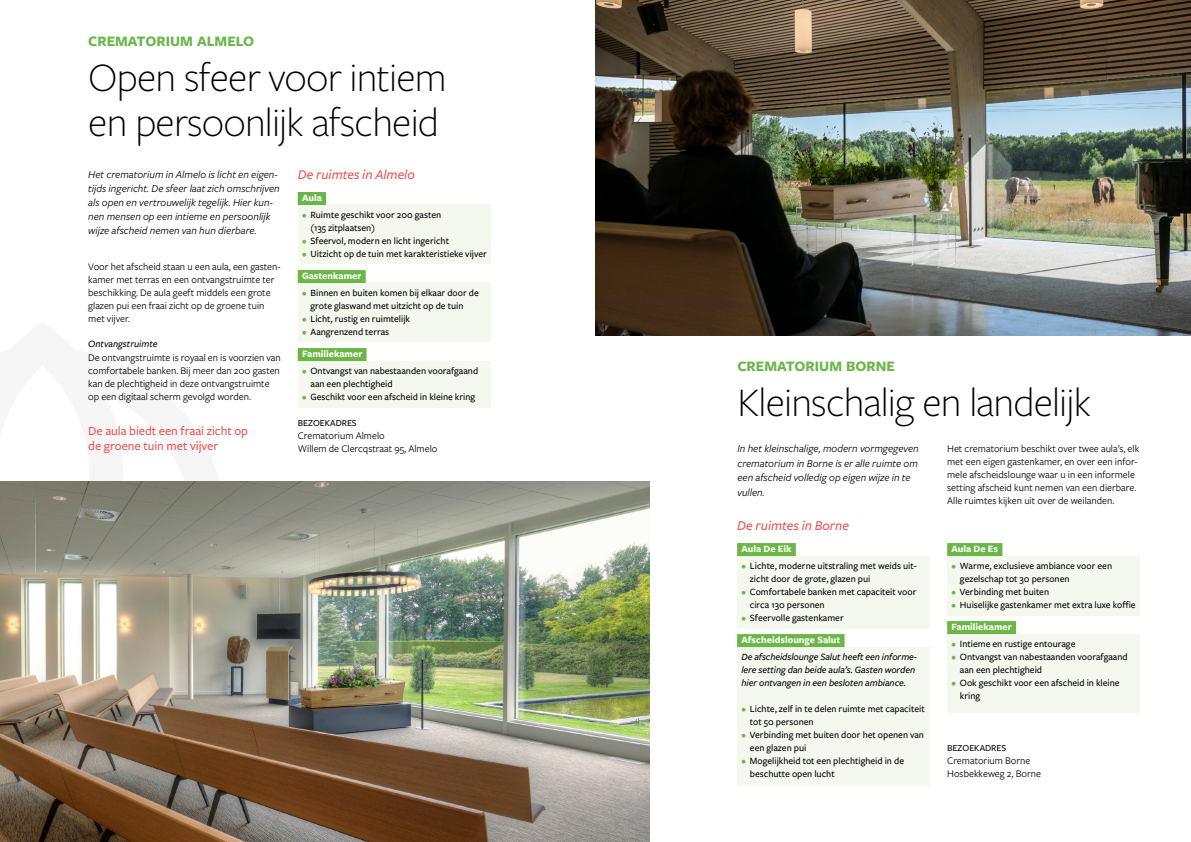
<style>
.page{position:relative;width:1191px;height:842px;background:#fff}
.page>*{position:absolute;margin:0;border:0;box-sizing:border-box;transform-origin:0 0}
.t1{font:300 42px/45px "Freight Sans Pro";letter-spacing:-.02em;color:#000}
.t2{font:700 15px "Freight Sans Pro";color:#6ab647}
.t3{font:italic 500 14px "Freight Sans Pro";letter-spacing:-.005em;color:#ea5451}
.t4{font:500 13px/15px "Freight Sans Pro";letter-spacing:-.005em;color:#ea5451}
.t5{font:italic 11px/14px "Freight Sans Pro";color:#000}
.t6{font:10.5px/13px "Freight Sans Pro";color:#000}
.t7{font:italic 500 10px/13px "Freight Sans Pro";letter-spacing:-.005em;color:#000}
.t8{font:700 10px "Freight Sans Pro";letter-spacing:.005em;color:#fff}
.t9{font:500 9.9px/13px "Freight Sans Pro";color:#000}
.t10{font:500 9.5px "Freight Sans Pro";color:#000}
.s1{color:#6ab647}
</style>
<div class="page">
<div style="left:737px;top:647px;width:193px;height:138px;background:#f4f8ee"></div>
<div style="left:737px;top:556px;width:193px;height:72px;background:#f4f8ee"></div>
<div style="left:737px;top:543px;width:59px;height:13px;background:#6ab647"></div>
<div style="left:737px;top:634px;width:107px;height:13px;background:#6ab647"></div>
<img style="left:0;top:482px;width:649px;height:360px">
<img style="left:595px;top:0;width:596px;height:335px">
<div style="left:298px;top:205px;width:192px;height:59px;background:#f4f8ee"></div>
<div style="left:298px;top:283px;width:192px;height:59px;background:#f4f8ee"></div>
<div style="left:298px;top:361px;width:192px;height:46px;background:#f4f8ee"></div>
<div style="left:298px;top:192px;width:28px;height:13px;background:#6ab647"></div>
<div style="left:298px;top:270px;width:68px;height:13px;background:#6ab647"></div>
<div style="left:298px;top:348px;width:68px;height:13px;background:#6ab647"></div>
<div style="left:947px;top:556px;width:193px;height:59px;background:#f4f8ee"></div>
<div style="left:947px;top:634px;width:193px;height:78px;background:#f4f8ee"></div>
<div style="left:947px;top:543px;width:55px;height:13px;background:#6ab647"></div>
<div style="left:947px;top:621px;width:69px;height:13px;background:#6ab647"></div>
<h2 class="t2" style="left:88px;top:31px;width:167px">CREMATORIUM ALMELO</h2>
<h1 class="t1" style="left:88px;top:53px;width:360px">Open sfeer voor intiem en persoonlijk afscheid</h1>
<p class="t5" style="left:88px;top:167px;width:193px">Het crematorium in Almelo is licht en eigen&shy;tijds ingericht. De sfeer laat zich omschrijven als open en vertrouwelijk tegelijk. Hier kun&shy;nen mensen op een intieme en persoonlijk wijze afscheid nemen van hun dierbare.</p>
<p class="t6" style="left:88px;top:260px;width:194px">Voor het afscheid staan u een aula, een gasten&shy;kamer met terras en een ontvangstruimte ter beschikking. De aula geeft middels een grote glazen pui een fraai zicht op de groene tuin met vijver.</p>
<p class="t7" style="left:88px;top:337px;width:71px">Ontvangstruimte</p>
<p class="t6" style="left:88px;top:351px;width:194px">De ontvangstruimte is royaal en is voorzien van comfortabele banken. Bij meer dan 200 gasten kan de plechtigheid in deze ontvangstruimte op een digitaal scherm gevolgd worden.</p>
<h3 class="t4" style="left:88px;top:423px;width:161px">De aula biedt een fraai zicht op de groene tuin met vijver</h3>
<h3 class="t3" style="left:298px;top:165px;width:118px">De ruimtes in Almelo</h3>
<p class="t8" style="left:302px;top:191px;width:21px">Aula</p>
<p class="t9" style="left:310px;top:208px;width:132px;text-indent:-9px"><span class="s1">•</span> Ruimte geschikt voor 200 gasten (135 zitplaatsen)</p>
<p class="t9" style="left:302px;top:234px;width:148px"><span class="s1">•</span> Sfeervol, modern en licht ingericht</p>
<p class="t9" style="left:302px;top:247px;width:186px"><span class="s1">•</span> Uitzicht op de tuin met karakteristieke vijver</p>
<p class="t8" style="left:302px;top:269px;width:61px">Gastenkamer</p>
<p class="t9" style="left:310px;top:286px;width:170px;text-indent:-9px"><span class="s1">•</span> Binnen en buiten komen bij elkaar door de grote glaswand met uitzicht op de tuin</p>
<p class="t9" style="left:302px;top:312px;width:110px"><span class="s1">•</span> Licht, rustig en ruimtelijk</p>
<p class="t9" style="left:302px;top:325px;width:89px"><span class="s1">•</span> Aangrenzend terras</p>
<p class="t8" style="left:302px;top:347px;width:62px">Familiekamer</p>
<p class="t9" style="left:310px;top:364px;width:169px;text-indent:-9px"><span class="s1">•</span> Ontvangst van nabestaanden voorafgaand aan een plechtigheid</p>
<p class="t9" style="left:302px;top:390px;width:175px"><span class="s1">•</span> Geschikt voor een afscheid in kleine kring</p>
<p class="t10" style="left:298px;top:417px;width:61px">BEZOEKADRES</p>
<p class="t6" style="left:298px;top:429px;width:141px">Crematorium Almelo<br>Willem de Clercqstraat 95, Almelo</p>
<h2 class="t2" style="left:737px;top:356px;width:159px">CREMATORIUM BORNE</h2>
<h1 class="t1" style="left:737px;top:378px;width:355px">Kleinschalig en landelijk</h1>
<p class="t5" style="left:737px;top:441px;width:183px;line-height:14.5px">In het kleinschalige, modern vormgegeven crematorium in Borne is er alle ruimte om een afscheid volledig op eigen wijze in te vullen.</p>
<h3 class="t3" style="left:737px;top:516px;width:113px">De ruimtes in Borne</h3>
<p class="t8" style="left:741px;top:542px;width:52px">Aula De Eik</p>
<p class="t9" style="left:750px;top:559px;width:168px;text-indent:-9px"><span class="s1">•</span> Lichte, moderne uitstraling met weids uit&shy;zicht door de grote, glazen pui</p>
<p class="t9" style="left:750px;top:585px;width:168px;text-indent:-9px"><span class="s1">•</span> Comfortabele banken met capaciteit voor circa 130 personen</p>
<p class="t9" style="left:741px;top:611px;width:104px"><span class="s1">•</span> Sfeervolle gastenkamer</p>
<p class="t8" style="left:741px;top:633px;width:100px">Afscheidslounge Salut</p>
<p class="t7" style="left:741px;top:650px;width:177px">De afscheidslounge Salut heeft een informe&shy;lere setting dan beide aula’s. Gasten worden hier ontvangen in een besloten ambiance.</p>
<p class="t9" style="left:750px;top:702px;width:176px;text-indent:-9px"><span class="s1">•</span> Lichte, zelf in te delen ruimte met capaciteit tot 50 personen</p>
<p class="t9" style="left:750px;top:728px;width:176px;text-indent:-9px"><span class="s1">•</span> Verbinding met buiten door het openen van een glazen pui</p>
<p class="t9" style="left:750px;top:754px;width:156px;text-indent:-9px"><span class="s1">•</span> Mogelijkheid tot een plechtigheid in de beschutte open lucht</p>
<p class="t6" style="left:947px;top:442px;width:194px">Het crematorium beschikt over twee aula’s, elk met een eigen gastenkamer, en over een infor&shy;mele afscheidslounge waar u in een informele setting afscheid kunt nemen van een dierbare.<br>Alle ruimtes kijken uit over de weilanden.</p>
<p class="t8" style="left:951px;top:542px;width:48px">Aula De Es</p>
<p class="t9" style="left:960px;top:559px;width:154px;text-indent:-9px"><span class="s1">•</span> Warme, exclusieve ambiance voor een gezelschap tot 30 personen</p>
<p class="t9" style="left:951px;top:585px;width:99px"><span class="s1">•</span> Verbinding met buiten</p>
<p class="t9" style="left:951px;top:598px;width:186px"><span class="s1">•</span> Huiselijke gastenkamer met extra luxe koffie</p>
<p class="t8" style="left:951px;top:620px;width:62px">Familiekamer</p>
<p class="t9" style="left:951px;top:637px;width:125px"><span class="s1">•</span> Intieme en rustige entourage</p>
<p class="t9" style="left:960px;top:650px;width:169px;text-indent:-9px"><span class="s1">•</span> Ontvangst van nabestaanden voorafgaand aan een plechtigheid</p>
<p class="t9" style="left:960px;top:676px;width:161px;text-indent:-9px"><span class="s1">•</span> Ook geschikt voor een afscheid in kleine kring</p>
<p class="t10" style="left:947px;top:742px;width:61px">BEZOEKADRES</p>
<p class="t6" style="left:947px;top:754px;width:95px">Crematorium Borne<br>Hosbekkeweg 2, Borne</p>
</div>
